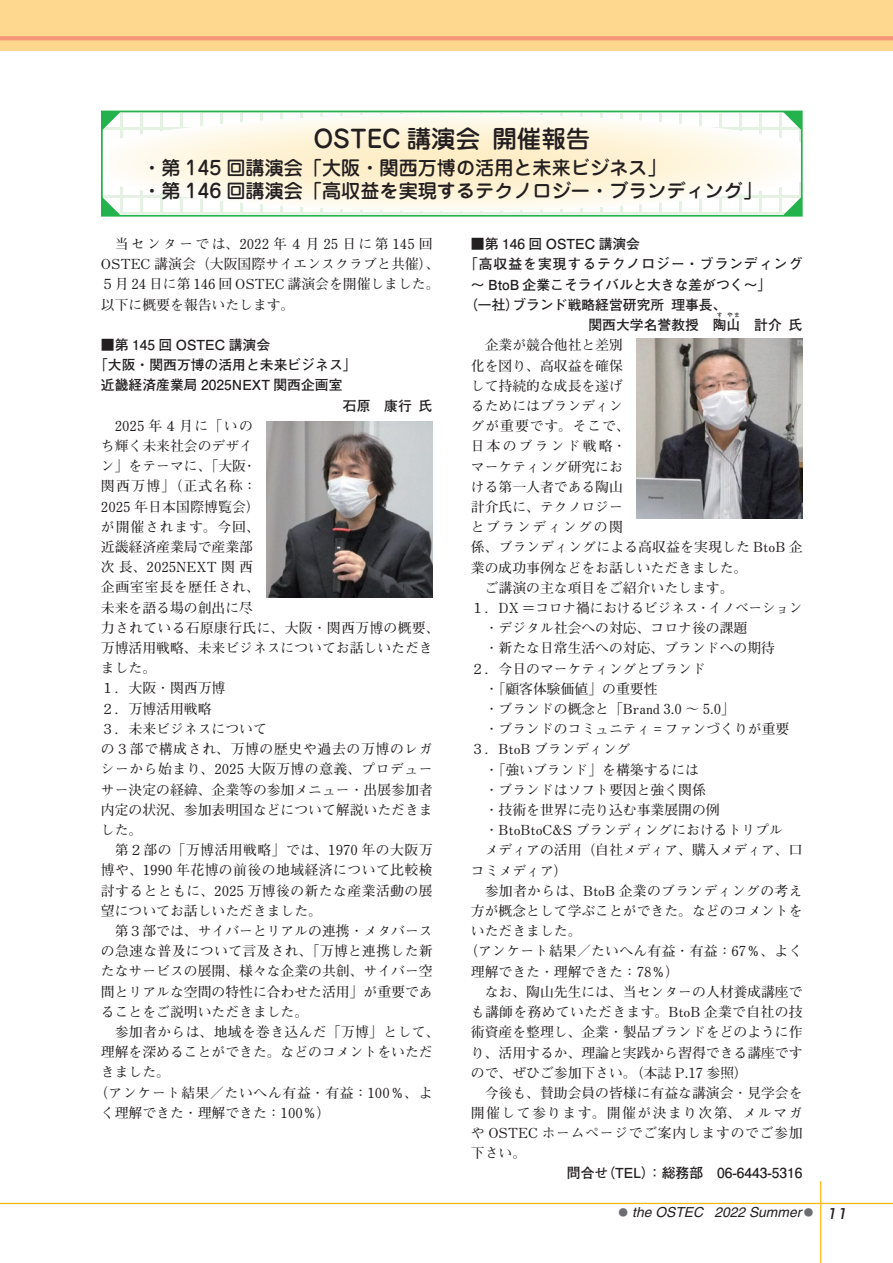
<style>
.page{position:relative;width:893px;height:1263px;background:#fff}
.page>*{position:absolute;margin:0;border:0;box-sizing:border-box;transform-origin:0 0}
.t1{font:500 24.45px "Jun 34 Pro";color:#231f20}
.t2{font:500 19.2px/23.4px "Jun 34 Pro";color:#231f20}
.t3{font:700 13.8px/20.2px "Futo Min A101 Pr 6";color:#231f20}
.t4{font:700 13.8px "Futo Go B101 Pr 6";color:#231f20}
.t5{font:700 13.8px "Futo Min A101 Pr 6";letter-spacing:.025em;color:#231f20}
.t6{font:700 13.8px "Futo Min A101 Pr 6";letter-spacing:.05em;color:#231f20}
.t7{font:700 13.8px "Futo Min A101 Pr 6";letter-spacing:-.02em;color:#231f20}
.t8{font:700 13.8px "Futo Min A101 Pr 6";letter-spacing:.02em;color:#231f20}
.t9{font:700 13.8px "Futo Go B101 Pr 6";letter-spacing:.07em;color:#231f20}
.t10{font:italic 13.8px "Helvetica";color:#231f20}
.t11{font:700 13.8px "Futo Min A101 Pr 6";letter-spacing:.105em;color:#231f20}
.t12{font:700 13.8px "Futo Min A101 Pr 6";letter-spacing:.065em;color:#231f20}
.t13{font:700 13.8px "Futo Min A101 Pr 6";letter-spacing:.155em;color:#231f20}
.t14{font:700 13.8px "Futo Min A101 Pr 6";letter-spacing:.11em;color:#231f20}
.t15{font:700 5.7px "Futo Go B101 Pr 6";color:#231f20}
.s1{font-family:"Ryumin Pr 6";font-weight:300;font-style:normal;font-size:9.6px;color:#6c6d70}
.s2{font-family:"Shin Go Pr 6";font-weight:500}
</style>
<div class="page">
<hr style="left:0;top:1203px;width:893px;height:1px;background:#fcb814">
<hr style="left:820px;top:1181px;width:1px;height:82px;background:#fcb814">
<div style="left:0;top:0;width:893px;height:51px;background:#fed88f"></div>
<hr style="left:0;top:36px;width:893px;height:4px;background:#f6977a">
<hr style="left:120px;top:111px;width:3px;height:102px;background:#e4f1e3">
<hr style="left:140px;top:111px;width:3px;height:102px;background:#e4f1e3">
<hr style="left:160px;top:111px;width:3px;height:102px;background:#e4f1e3">
<hr style="left:180px;top:111px;width:3px;height:102px;background:#e4f1e3">
<hr style="left:200px;top:111px;width:3px;height:102px;background:#e4f1e3">
<hr style="left:220px;top:111px;width:3px;height:102px;background:#e4f1e3">
<hr style="left:240px;top:111px;width:3px;height:102px;background:#e4f1e3">
<hr style="left:260px;top:111px;width:3px;height:102px;background:#e4f1e3">
<hr style="left:280px;top:111px;width:3px;height:102px;background:#e4f1e3">
<hr style="left:300px;top:111px;width:3px;height:102px;background:#e4f1e3">
<hr style="left:320px;top:111px;width:3px;height:102px;background:#e4f1e3">
<hr style="left:340px;top:111px;width:3px;height:102px;background:#e4f1e3">
<hr style="left:360px;top:111px;width:3px;height:102px;background:#e4f1e3">
<hr style="left:380px;top:111px;width:3px;height:102px;background:#e4f1e3">
<hr style="left:400px;top:111px;width:3px;height:102px;background:#e4f1e3">
<hr style="left:420px;top:111px;width:3px;height:102px;background:#e4f1e3">
<hr style="left:440px;top:111px;width:3px;height:102px;background:#e4f1e3">
<hr style="left:460px;top:111px;width:3px;height:102px;background:#e4f1e3">
<hr style="left:480px;top:111px;width:3px;height:102px;background:#e4f1e3">
<hr style="left:500px;top:111px;width:3px;height:102px;background:#e4f1e3">
<hr style="left:520px;top:111px;width:3px;height:102px;background:#e4f1e3">
<hr style="left:540px;top:111px;width:3px;height:102px;background:#e4f1e3">
<hr style="left:560px;top:111px;width:2px;height:102px;background:#e4f1e3">
<hr style="left:579px;top:111px;width:3px;height:102px;background:#e4f1e3">
<hr style="left:599px;top:111px;width:3px;height:102px;background:#e4f1e3">
<hr style="left:619px;top:111px;width:3px;height:102px;background:#e4f1e3">
<hr style="left:639px;top:111px;width:3px;height:102px;background:#e4f1e3">
<hr style="left:659px;top:111px;width:3px;height:102px;background:#e4f1e3">
<hr style="left:679px;top:111px;width:3px;height:102px;background:#e4f1e3">
<hr style="left:699px;top:111px;width:3px;height:102px;background:#e4f1e3">
<hr style="left:719px;top:111px;width:3px;height:102px;background:#e4f1e3">
<hr style="left:739px;top:111px;width:3px;height:102px;background:#e4f1e3">
<hr style="left:759px;top:111px;width:3px;height:102px;background:#e4f1e3">
<hr style="left:779px;top:111px;width:3px;height:102px;background:#e4f1e3">
<hr style="left:101px;top:212px;width:702px;height:1px;background:#e4f1e3">
<svg style="left:104px;top:114px;width:696px;height:97px"></svg>
<svg style="left:783px;top:114px;width:17px;height:17px"></svg>
<div style="left:101px;top:111px;width:702px;height:106px;border:2px solid #23b24b"></div>
<svg style="left:102px;top:111px;width:19px;height:20px"></svg>
<svg style="left:102px;top:197px;width:19px;height:19px"></svg>
<svg style="left:783px;top:197px;width:19px;height:19px"></svg>
<img style="left:267px;top:421px;width:166px;height:177px">
<img style="left:637px;top:338px;width:166px;height:180px">
<h1 class="t1" style="left:313px;top:119px;width:278px">OSTEC 講演会 開催報告</h1>
<h2 class="t2" style="left:142px;top:154px;width:621px">・第 145 回講演会「大阪・関西万博の活用と未来ビジネス」<br>・第 146 回講演会「高収益を実現するテクノロジー・ブランディング」</h2>
<p class="t3" style="left:101px;top:233px;width:340px;text-indent:14px">当センターでは、2022 年４月 25 日に第 145 回<br>OSTEC 講演会（大阪国際サイエンスクラブと共催）、<br>５月 24 日に第 146 回 OSTEC 講演会を開催しました。以下に概要を報告いたします。</p>
<p class="t4" style="left:101px;top:334px;width:171px">■第 145 回 OSTEC 講演会</p>
<p class="t4" style="left:94px;top:354px;width:264px">「大阪・関西万博の活用と未来ビジネス」</p>
<p class="t4" style="left:101px;top:374px;width:243px">近畿経済産業局 2025NEXT 関西企画室</p>
<p class="t4" style="left:343px;top:394px;width:91px">石原　康行 氏</p>
<p class="t3" style="left:101px;top:415px;width:340px;text-indent:14px">2025 年４月に「いの<br>ち輝く未来社会のデザイ<br>ン」をテーマに、「大阪・<br>関西万博」（正式名称：<br>2025 年日本国際博覧会）<br>が開催されます。今回、<br>近畿経済産業局で産業部<br>次長、2025NEXT 関西<br>企画室室長を歴任され、<br>未来を語る場の創出に尽<br>力されている石原康行氏に、大阪・関西万博の概要、万博活用戦略、未来ビジネスについてお話しいただきました。<br>１．大阪・関西万博<br>２．万博活用戦略<br>３．未来ビジネスについて<br>の３部で構成され、万博の歴史や過去の万博のレガシーから始まり、2025 大阪万博の意義、プロデューサー決定の経緯、企業等の参加メニュー・出展参加者内定の状況、参加表明国などについて解説いただきました。</p>
<p class="t3" style="left:101px;top:839px;width:333px;text-align:justify;text-indent:14px">第２部の「万博活用戦略」では、1970 年の大阪万博や、1990 年花博の前後の地域経済について比較検討するとともに、2025 万博後の新たな産業活動の展望についてお話しいただきました。</p>
<p class="t3" style="left:101px;top:920px;width:333px;text-align:justify;text-indent:14px">第３部では、サイバーとリアルの連携・メタバースの急速な普及について言及され、「万博と連携した新たなサービスの展開、様々な企業の共創、サイバー空間とリアルな空間の特性に合わせた活用」が重要であることをご説明いただきました。</p>
<p class="t5" style="left:115px;top:1021px;width:326px">参加者からは、地域を巻き込んだ「万博」として、</p>
<p class="t3" style="left:101px;top:1041px;width:333px">理解を深めることができた。などのコメントをいただ</p>
<p class="t3" style="left:101px;top:1061px;width:71px">きました。</p>
<p class="t6" style="left:94px;top:1081px;width:340px">（アンケート結果／たいへん有益・有益：100％、よ</p>
<p class="t3" style="left:101px;top:1102px;width:231px">く理解できた・理解できた：100％）</p>
<p class="t4" style="left:471px;top:233px;width:171px">■第 146 回 OSTEC 講演会</p>
<p class="t9" style="left:464px;top:253px;width:340px">「高収益を実現するテクノロジー・ブランディング</p>
<p class="t4" style="left:471px;top:273px;width:302px">～ BtoB 企業こそライバルと大きな差がつく～」</p>
<p class="t4" style="left:464px;top:294px;width:264px">（一社）ブランド戦略経営研究所 理事長、</p>
<p class="t4" style="left:588px;top:314px;width:216px">関西大学名誉教授　陶山　計介 氏</p>
<p class="t15" style="left:717px;top:310px;width:7px">す</p>
<p class="t15" style="left:727px;top:310px;width:14px">やま</p>
<p class="t3" style="left:485px;top:334px;width:140px">企業が競合他社と差別</p>
<p class="t3" style="left:471px;top:355px;width:154px">化を図り、高収益を確保</p>
<p class="t3" style="left:471px;top:375px;width:154px">して持続的な成長を遂げ</p>
<p class="t3" style="left:471px;top:395px;width:154px">るためにはブランディン</p>
<p class="t12" style="left:471px;top:415px;width:160px">グが重要です。そこで、</p>
<p class="t13" style="left:471px;top:435px;width:157px">日本のブランド戦略・</p>
<p class="t3" style="left:471px;top:456px;width:154px">マーケティング研究にお</p>
<p class="t3" style="left:471px;top:476px;width:154px">ける第一人者である陶山</p>
<p class="t3" style="left:471px;top:496px;width:154px">計介氏に、テクノロジー</p>
<p class="t14" style="left:471px;top:516px;width:153px">とブランディングの関</p>
<p class="t3" style="left:471px;top:536px;width:333px">係、ブランディングによる高収益を実現した BtoB 企</p>
<p class="t3" style="left:471px;top:557px;width:278px">業の成功事例などをお話しいただきました。</p>
<p class="t3" style="left:485px;top:577px;width:250px">ご講演の主な項目をご紹介いたします。</p>
<p class="t7" style="left:471px;top:597px;width:333px">１．DX ＝コロナ禍におけるビジネス・イノベーション</p>
<p class="t3" style="left:485px;top:617px;width:264px">・デジタル社会への対応、コロナ後の課題</p>
<p class="t3" style="left:485px;top:637px;width:292px">・新たな日常生活への対応、ブランドへの期待</p>
<p class="t3" style="left:471px;top:658px;width:236px">２．今日のマーケティングとブランド</p>
<p class="t3" style="left:485px;top:678px;width:174px">・「顧客体験価値」の重要性</p>
<p class="t3" style="left:485px;top:698px;width:252px">・ブランドの概念と「Brand 3.0 ～ 5.0」</p>
<p class="t3" style="left:485px;top:718px;width:306px">・ブランドのコミュニティ = ファンづくりが重要</p>
<p class="t3" style="left:471px;top:738px;width:161px">３．BtoB ブランディング</p>
<p class="t3" style="left:485px;top:759px;width:216px">・「強いブランド」を構築するには</p>
<p class="t3" style="left:485px;top:779px;width:223px">・ブランドはソフト要因と強く関係</p>
<p class="t3" style="left:485px;top:799px;width:236px">・技術を世界に売り込む事業展開の例</p>
<p class="t3" style="left:485px;top:819px;width:300px">・BtoBtoC&amp;S ブランディングにおけるトリプル</p>
<p class="t3" style="left:485px;top:839px;width:319px">メディアの活用（自社メディア、購入メディア、口</p>
<p class="t3" style="left:471px;top:860px;width:98px">コミメディア）</p>
<p class="t5" style="left:485px;top:880px;width:319px">参加者からは、BtoB 企業のブランディングの考え</p>
<p class="t3" style="left:471px;top:900px;width:333px">方が概念として学ぶことができた。などのコメントを</p>
<p class="t3" style="left:471px;top:920px;width:112px">いただきました。</p>
<p class="t8" style="left:464px;top:940px;width:340px">（アンケート結果／たいへん有益・有益：67％、よく</p>
<p class="t3" style="left:471px;top:961px;width:210px">理解できた・理解できた：78％）</p>
<p class="t3" style="left:485px;top:981px;width:319px">なお、陶山先生には、当センターの人材養成講座で</p>
<p class="t5" style="left:471px;top:1001px;width:333px">も講師を務めていただきます。BtoB 企業で自社の技</p>
<p class="t3" style="left:471px;top:1021px;width:333px">術資産を整理し、企業・製品ブランドをどのように作</p>
<p class="t3" style="left:471px;top:1042px;width:333px">り、活用するか、理論と実践から習得できる講座です</p>
<p class="t3" style="left:471px;top:1062px;width:279px">ので、ぜひご参加下さい。（本誌 P.17 参照）</p>
<p class="t3" style="left:485px;top:1082px;width:319px">今後も、賛助会員の皆様に有益な講演会・見学会を</p>
<p class="t11" style="left:471px;top:1102px;width:333px">開催して参ります。開催が決まり次第、メルマガ</p>
<p class="t6" style="left:471px;top:1122px;width:333px">や OSTEC ホームページでご案内しますのでご参加</p>
<p class="t3" style="left:471px;top:1142px;width:57px">下さい。</p>
<p class="t4" style="left:567px;top:1162px;width:237px">問合せ（TEL）：総務部　06-6443-5316</p>
<p class="t10" style="left:618px;top:1204px;width:234px"><span class="s1">●</span> the OSTEC 2022 Summer <span class="s1">●</span> <span class="s2">11</span></p>
</div>
